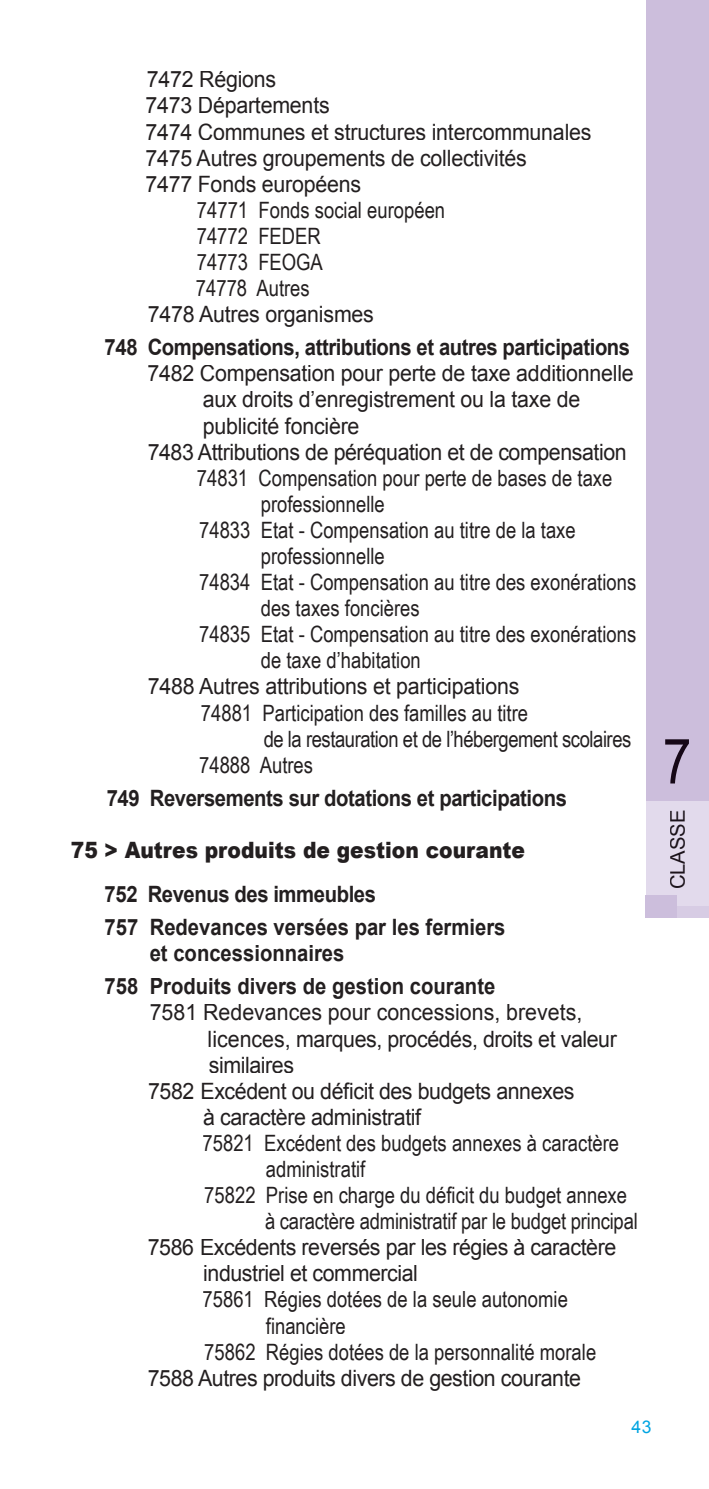
<style>
.page{position:relative;width:709px;height:1489px;background:#fff}
.page>*{position:absolute;margin:0;border:0;box-sizing:border-box;transform-origin:0 0}
.t1{font:62.5px "Arial Narrow";color:#160817}
.t2{font:22.5px/26px "Arial";letter-spacing:-.01em;color:#231f20;scale:.95 1}
.t3{font:22.5px/26px "Arial Narrow";color:#231f20}
.t4{font:700 22.5px/33.2px "Arial";color:#231f20;scale:.9 1}
.t5{font:700 22.5px "Arial";letter-spacing:-.02em;color:#231f20;scale:.9 1}
.t6{font:22.5px "Arial Narrow";letter-spacing:-.02em;color:#231f20}
.t7{font:900 22.5px "Arial";color:#231f20;scale:.9 1}
.t8{font:20.25px "Arial";letter-spacing:-.005em;color:#1c131b}
.t9{font:17.5px "Arial";color:#00a4e1}
</style>
<div class="page">
<div style="left:645px;top:697px;width:64px;height:220px;background:#e2daec"></div>
<div style="left:645px;top:0;width:64px;height:801px;background:#ccbedc"></div>
<div style="left:646px;top:906px;width:63px;height:11px;background:#d7cce4"></div>
<div style="left:645px;top:895px;width:32px;height:22px;background:#ccbedc"></div>
<p class="t2" style="left:145px;top:66px;width:471px">7472 Régions<br>7473 Départements<br>7474 Communes et structures intercommunales<br>7475 Autres groupements de collectivités<br>7477 Fonds européens</p>
<p class="t3" style="left:196px;top:197px;width:251px">74771 Fonds social européen<br>74772 FEDER<br>74773 FEOGA<br>74778 Autres</p>
<p class="t2" style="left:148px;top:301px;width:239px">7478 Autres organismes</p>
<p class="t5" style="left:105px;top:335px;width:585px">748 Compensations, attributions et autres participations</p>
<p class="t2" style="left:147px;top:360px;width:513px">7482 Compensation pour perte de taxe additionnelle</p>
<p class="t2" style="left:203px;top:386px;width:399px">aux droits d’enregistrement ou la taxe de</p>
<p class="t2" style="left:203px;top:412px;width:166px">publicité foncière</p>
<p class="t2" style="left:148px;top:439px;width:506px">7483 Attributions de péréquation et de compensation</p>
<p class="t3" style="left:197px;top:464px;width:417px">74831 Compensation pour perte de bases de taxe</p>
<p class="t3" style="left:261px;top:491px;width:126px">professionnelle</p>
<p class="t3" style="left:199px;top:517px;width:378px">74833 Etat - Compensation au titre de la taxe</p>
<p class="t3" style="left:261px;top:543px;width:126px">professionnelle</p>
<p class="t3" style="left:199px;top:569px;width:438px">74834 Etat - Compensation au titre des exonérations</p>
<p class="t3" style="left:261px;top:595px;width:160px">des taxes foncières</p>
<p class="t3" style="left:199px;top:621px;width:438px">74835 Etat - Compensation au titre des exonérations</p>
<p class="t3" style="left:261px;top:647px;width:162px">de taxe d’habitation</p>
<p class="t2" style="left:148px;top:673px;width:392px">7488 Autres attributions et participations</p>
<p class="t3" style="left:201px;top:699px;width:329px">74881 Participation des familles au titre</p>
<p class="t6" style="left:264px;top:726px;width:369px">de la restauration et de l’hébergement scolaires</p>
<p class="t3" style="left:199px;top:751px;width:115px">74888 Autres</p>
<p class="t5" style="left:107px;top:785px;width:513px">749 Reversements sur dotations et participations</p>
<p class="t7" style="left:71px;top:837px;width:506px">75 &gt; Autres produits de gestion courante</p>
<p class="t4" style="left:105px;top:877px;width:447px">752 Revenus des immeubles<br>757 Redevances versées par les fermiers</p>
<p class="t4" style="left:105px;top:936px;width:435px;text-indent:45px">et concessionnaires<br>758 Produits divers de gestion courante</p>
<p class="t2" style="left:150px;top:999px;width:457px">7581 Redevances pour concessions, brevets,</p>
<p class="t2" style="left:208px;top:1025px;width:432px">licences, marques, procédés, droits et valeur</p>
<p class="t2" style="left:209px;top:1051px;width:91px">similaires</p>
<p class="t2" style="left:148px;top:1077px;width:450px">7582 Excédent ou déficit des budgets annexes</p>
<p class="t2" style="left:203px;top:1103px;width:231px">à caractère administratif</p>
<p class="t3" style="left:203px;top:1129px;width:418px">75821 Excédent des budgets annexes à caractère</p>
<p class="t3" style="left:266px;top:1155px;width:101px">administratif</p>
<p class="t3" style="left:204px;top:1181px;width:424px">75822 Prise en charge du déficit du budget annexe</p>
<p class="t3" style="left:265px;top:1207px;width:374px">à caractère administratif par le budget principal</p>
<p class="t2" style="left:203px;top:1234px;width:436px;text-indent:-55px">7586 Excédents reversés par les régies à caractère industriel et commercial</p>
<p class="t3" style="left:203px;top:1286px;width:367px">75861 Régies dotées de la seule autonomie</p>
<p class="t3" style="left:266px;top:1312px;width:81px">financière</p>
<p class="t3" style="left:204px;top:1338px;width:393px">75862 Régies dotées de la personnalité morale</p>
<p class="t2" style="left:148px;top:1364px;width:457px">7588 Autres produits divers de gestion courante</p>
<p class="t9" style="left:631px;top:1416px;width:22px">43</p>
<h1 class="t1" style="left:663px;top:725px;width:30px">7</h1>
<p class="t8" style="left:666px;top:889px;width:81px;rotate:-90deg">CLASSE</p>
</div>
